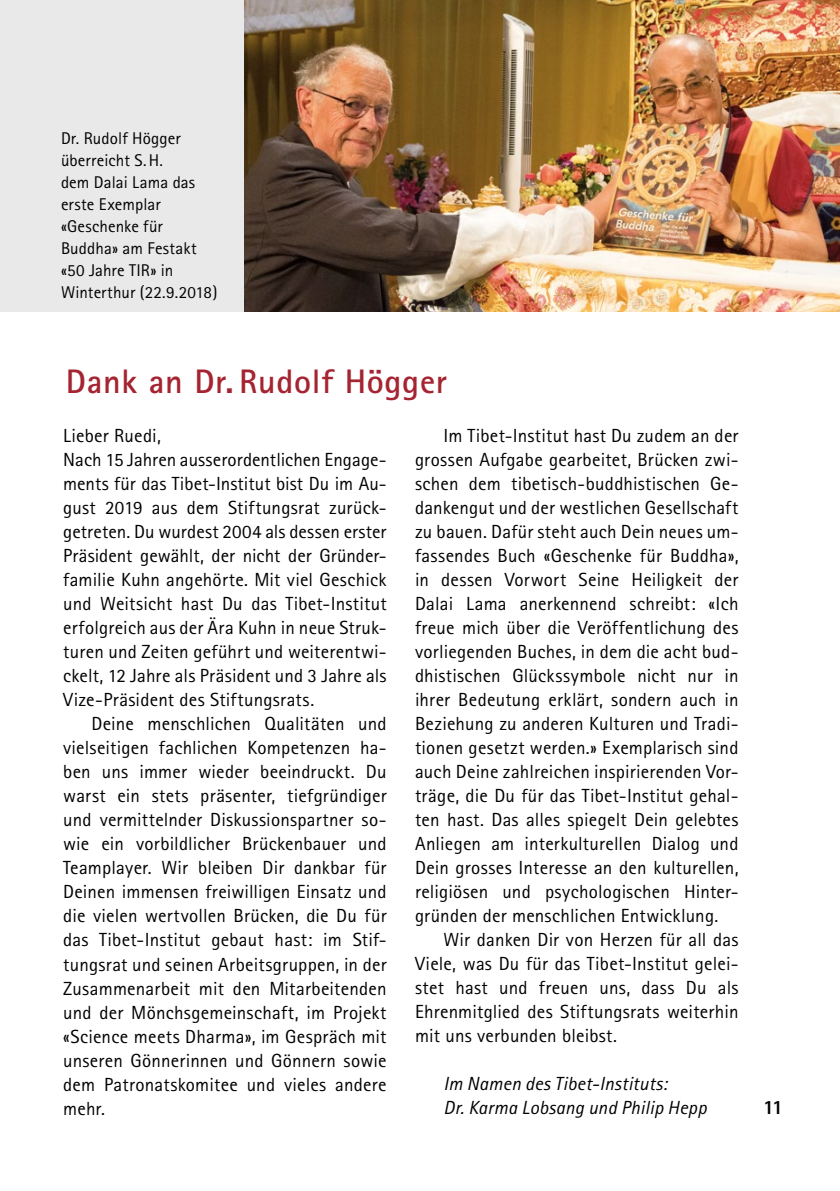
<style>
.page{position:relative;width:840px;height:1191px;background:#fff}
.page>*{position:absolute;margin:0;border:0;box-sizing:border-box;transform-origin:0 0}
.t1{font:700 34px "Rotis Sans Serif";letter-spacing:.02em;color:#a52431}
.t2{font:800 20px "Rotis Sans Serif";color:#000}
.t3{font:19px/24px "Rotis Sans Serif";letter-spacing:.005em;color:#000;text-align:justify}
.t4{font:italic 19px/24px "Rotis Sans Serif";letter-spacing:.01em;color:#000}
.t5{font:17px/22px "Rotis Sans Serif";letter-spacing:.005em;color:#000}
</style>
<div class="page">
<div style="left:0;top:0;width:244px;height:312px;background:#e9e9e9"></div>
<img style="left:244px;top:0;width:595px;height:312px">
<p class="t5" style="left:61px;top:127px;width:158px">Dr. Rudolf Högger überreicht S.H.<br>dem Dalai Lama das erste Exemplar «Geschenke für<br>Buddha» am Festakt «50 Jahre TIR» in<br>Winterthur (22.9.2018)</p>
<h1 class="t1" style="left:66px;top:360px;width:382px">Dank an Dr. Rudolf Högger</h1>
<p class="t3" style="left:63px;top:424px;width:325px;text-align:left">Lieber Ruedi,<br>Nach 15 Jahren ausserordentlichen Engage&shy;ments für das Tibet-Institut bist Du im Au&shy;gust 2019 aus dem Stiftungsrat zurück&shy;getreten. Du wurdest 2004 als dessen erster Präsident gewählt, der nicht der Gründer&shy;familie Kuhn angehörte. Mit viel Geschick und Weitsicht hast Du das Tibet-Institut erfolgreich aus der Ära Kuhn in neue Struk&shy;turen und Zeiten geführt und weiterentwi&shy;ckelt, 12 Jahre als Präsident und 3 Jahre als Vize-Präsident des Stiftungsrats.</p>
<p class="t3" style="left:63px;top:712px;width:325px;text-indent:28px">Deine menschlichen Qualitäten und vielseitigen fachlichen Kompetenzen ha&shy;ben uns immer wieder beeindruckt. Du warst ein stets präsenter, tiefgründiger und vermittelnder Diskussionspartner so&shy;wie ein vorbildlicher Brückenbauer und Teamplayer. Wir bleiben Dir dankbar für Deinen immensen freiwilligen Einsatz und die vielen wertvollen Brücken, die Du für das Tibet-Institut gebaut hast: im Stif&shy;tungsrat und seinen Arbeitsgruppen, in der Zusammenarbeit mit den Mitarbeitenden und der Mönchsgemeinschaft, im Projekt «Science meets Dharma», im Gespräch mit unseren Gönnerinnen und Gönnern sowie dem Patronatskomitee und vieles andere mehr.</p>
<p class="t3" style="left:415px;top:424px;width:325px;text-indent:28px">Im Tibet-Institut hast Du zudem an der grossen Aufgabe gearbeitet, Brücken zwi&shy;schen dem tibetisch-buddhistischen Ge&shy;dankengut und der westlichen Gesellschaft zu bauen. Dafür steht auch Dein neues um&shy;fassendes Buch «Geschenke für Buddha», in dessen Vorwort Seine Heiligkeit der Dalai Lama anerkennend schreibt: «Ich freue mich über die Veröffentlichung des vorliegenden Buches, in dem die acht bud&shy;dhistischen Glückssymbole nicht nur in ihrer Bedeutung erklärt, sondern auch in Beziehung zu anderen Kulturen und Tradi&shy;tionen gesetzt werden.» Exemplarisch sind auch Deine zahlreichen inspirierenden Vor&shy;träge, die Du für das Tibet-Institut gehal&shy;ten hast. Das alles spiegelt Dein gelebtes Anliegen am interkulturellen Dialog und Dein grosses Interesse an den kulturellen, religiösen und psychologischen Hinter&shy;gründen der menschlichen Entwicklung.</p>
<p class="t3" style="left:415px;top:928px;width:325px;text-indent:28px">Wir danken Dir von Herzen für all das Viele, was Du für das Tibet-Institut gelei&shy;stet hast und freuen uns, dass Du als Ehrenmitglied des Stiftungsrats weiterhin mit uns verbunden bleibst.</p>
<p class="t4" style="left:443px;top:1072px;width:264px">Im Namen des Tibet-Instituts:<br>Dr. Karma Lobsang und Philip Hepp</p>
<p class="t2" style="left:762px;top:1095px;width:22px">11</p>
</div>
